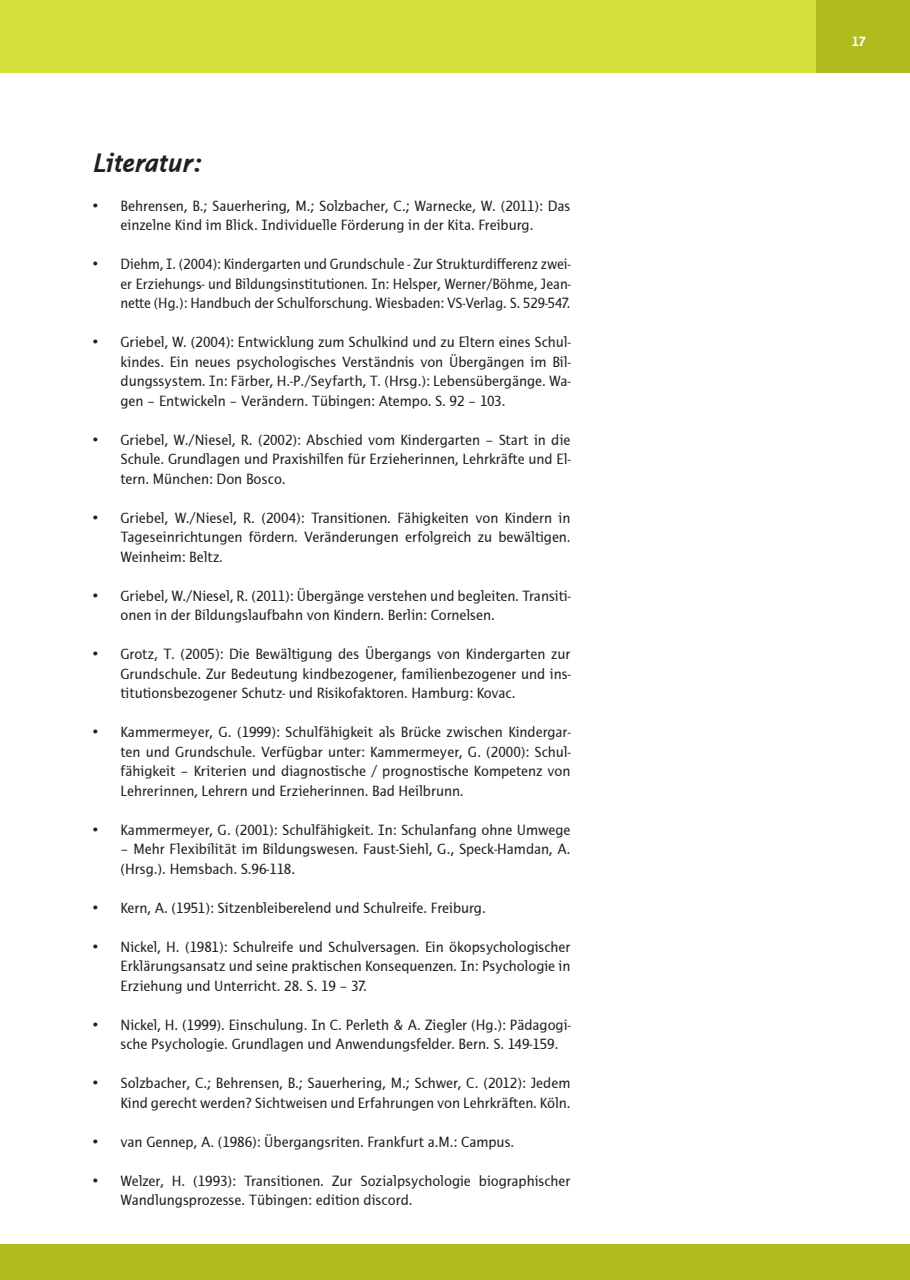
<style>
.page{position:relative;width:910px;height:1280px;background:#fff}
.page>*{position:absolute;margin:0;border:0;box-sizing:border-box;transform-origin:0 0}
.Headline_2{font:italic 700 27px "Thordis Sans EF";letter-spacing:-.015em;color:#231f20}
.Headline_2-2{font:15px/19.5px "Thordis Sans EF";color:#231f20;text-align:justify}
.t1{font:700 13.5px "Thordis Sans EF";color:#fff}
</style>
<div class="page">
<div style="left:0;top:1244px;width:9px;height:36px;background:#b0bb1d"></div>
<div style="left:0;top:0;width:9px;height:72px;background:#d5df3e"></div>
<div style="left:9px;top:1244px;width:901px;height:36px;background:#b0bb1d"></div>
<div style="left:9px;top:0;width:901px;height:72px;background:#d5df3e"></div>
<div style="left:816px;top:0;width:94px;height:72px;background:#b0bb1d"></div>
<p class="Headline_2" style="left:94px;top:148px;width:110px">Literatur:</p>
<p class="Headline_2-2" style="left:121px;top:196px;width:451px;text-indent:-27px">• Behrensen, B.; Sauerhering, M.; Solzbacher, C.; Warnecke, W. (2011): Das einzelne Kind im Blick. Individuelle Förderung in der Kita. Freiburg.</p>
<p class="Headline_2-2" style="left:121px;top:254px;width:451px;text-indent:-27px">• Diehm, I. (2004): Kindergarten und Grundschule - Zur Strukturdifferenz zwei&shy;er Erziehungs- und Bildungsinstitutionen. In: Helsper, Werner/Böhme, Jean&shy;nette (Hg.): Handbuch der Schulforschung. Wiesbaden: VS-Verlag. S. 529-547.</p>
<p class="Headline_2-2" style="left:121px;top:332px;width:451px;text-indent:-27px">• Griebel, W. (2004): Entwicklung zum Schulkind und zu Eltern eines Schul&shy;kindes. Ein neues psychologisches Verständnis von Übergängen im Bil&shy;dungssystem. In: Färber, H.-P./Seyfarth, T. (Hrsg.): Lebensübergänge. Wa&shy;gen – Entwickeln – Verändern. Tübingen: Atempo. S. 92 – 103.</p>
<p class="Headline_2-2" style="left:121px;top:430px;width:451px;text-indent:-27px">• Griebel, W./Niesel, R. (2002): Abschied vom Kindergarten – Start in die Schule. Grundlagen und Praxishilfen für Erzieherinnen, Lehrkräfte und El&shy;tern. München: Don Bosco.</p>
<p class="Headline_2-2" style="left:121px;top:508px;width:451px;text-indent:-27px">• Griebel, W./Niesel, R. (2004): Transitionen. Fähigkeiten von Kindern in Tageseinrichtungen fördern. Veränderungen erfolgreich zu bewältigen.<br>Weinheim: Beltz.</p>
<p class="Headline_2-2" style="left:121px;top:586px;width:451px;text-indent:-27px">• Griebel, W./Niesel, R. (2011): Übergänge verstehen und begleiten. Transiti&shy;onen in der Bildungslaufbahn von Kindern. Berlin: Cornelsen.</p>
<p class="Headline_2-2" style="left:121px;top:644px;width:451px;text-indent:-27px">• Grotz, T. (2005): Die Bewältigung des Übergangs von Kindergarten zur Grundschule. Zur Bedeutung kindbezogener, familienbezogener und ins&shy;titutionsbezogener Schutz- und Risikofaktoren. Hamburg: Kovac.</p>
<p class="Headline_2-2" style="left:121px;top:722px;width:451px;text-indent:-27px">• Kammermeyer, G. (1999): Schulfähigkeit als Brücke zwischen Kindergar&shy;ten und Grundschule. Verfügbar unter: Kammermeyer, G. (2000): Schul&shy;fähigkeit – Kriterien und diagnostische / prognostische Kompetenz von Lehrerinnen, Lehrern und Erzieherinnen. Bad Heilbrunn.</p>
<p class="Headline_2-2" style="left:94px;top:820px;width:478px">• Kammermeyer, G. (2001): Schulfähigkeit. In: Schulanfang ohne Umwege</p>
<p class="Headline_2-2" style="left:121px;top:839px;width:451px">– Mehr Flexibilität im Bildungswesen. Faust-Siehl, G., Speck-Hamdan, A. (Hrsg.). Hemsbach. S.96-118.</p>
<p class="Headline_2-2" style="left:94px;top:898px;width:394px">• Kern, A. (1951): Sitzenbleiberelend und Schulreife. Freiburg.</p>
<p class="Headline_2-2" style="left:121px;top:937px;width:451px;text-indent:-27px">• Nickel, H. (1981): Schulreife und Schulversagen. Ein ökopsychologischer Erklärungsansatz und seine praktischen Konsequenzen. In: Psychologie in Erziehung und Unterricht. 28. S. 19 – 37.</p>
<p class="Headline_2-2" style="left:121px;top:1015px;width:451px;text-indent:-27px">• Nickel, H. (1999). Einschulung. In C. Perleth &amp; A. Ziegler (Hg.): Pädagogi&shy;sche Psychologie. Grundlagen und Anwendungsfelder. Bern. S. 149-159.</p>
<p class="Headline_2-2" style="left:94px;top:1073px;width:478px;text-align:right">• Solzbacher, C.; Behrensen, B.; Sauerhering, M.; Schwer, C. (2012): Jedem<br>Kind gerecht werden? Sichtweisen und Erfahrungen von Lehrkräften. Köln.</p>
<p class="Headline_2-2" style="left:94px;top:1132px;width:422px">• van Gennep, A. (1986): Übergangsriten. Frankfurt a.M.: Campus.</p>
<p class="Headline_2-2" style="left:121px;top:1171px;width:452px;text-indent:-27px">• Welzer, H. (1993): Transitionen. Zur Sozialpsychologie biographischer<br>Wandlungsprozesse. Tübingen: edition discord.</p>
<p class="t1" style="left:852px;top:34px;width:16px">17</p>
</div>
